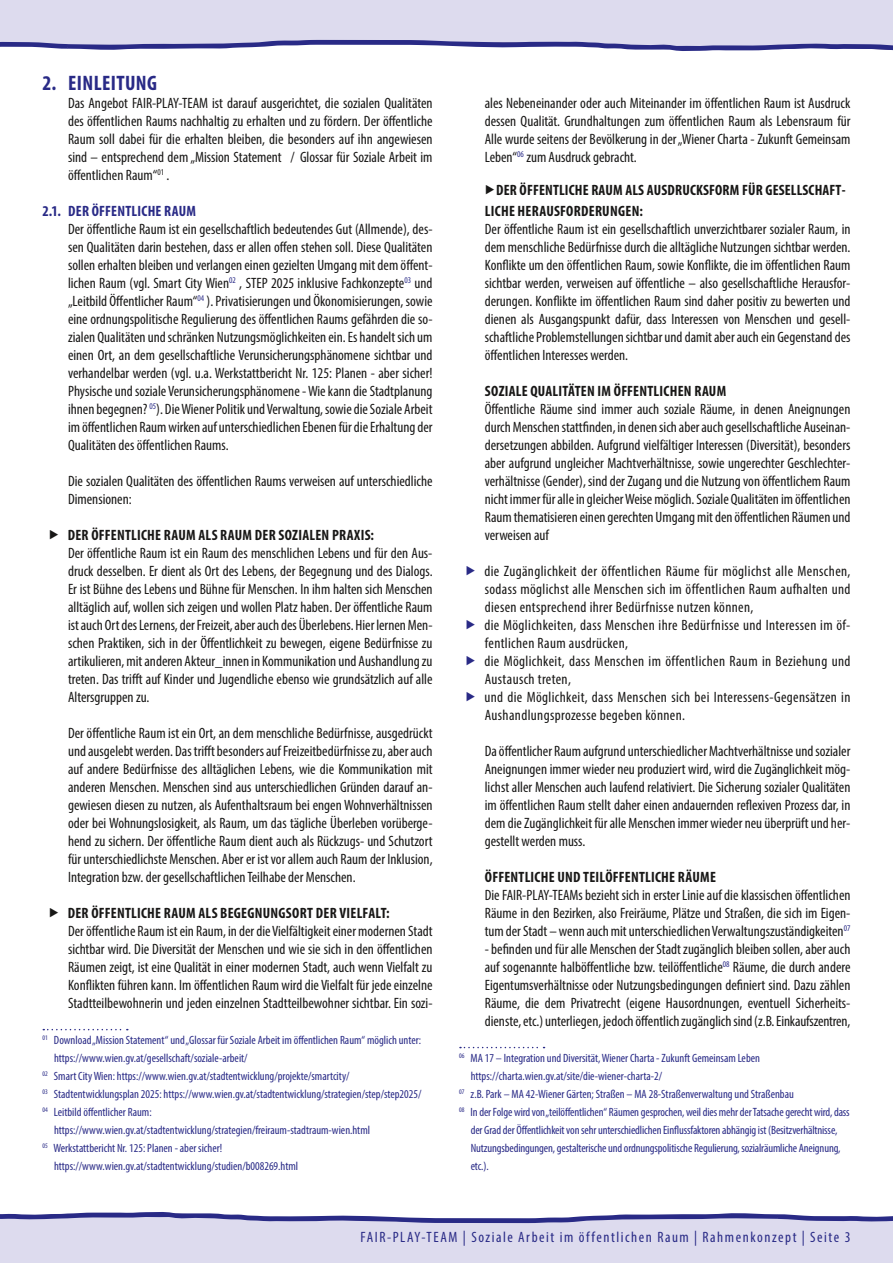
<style>
.page{position:relative;width:893px;height:1263px;background:#fff}
.page>*{position:absolute;margin:0;border:0;box-sizing:border-box;transform-origin:0 0}
.t1{font:700 condensed 21px "Myriad Pro";letter-spacing:.02em;color:#292a86}
.t2{font:condensed 15px/18px "Myriad Pro";color:#181716;text-align:justify}
.t3{font:condensed 15px/18px "Myriad Pro";letter-spacing:.025em;color:#181716}
.t4{font:700 condensed 15px/21px "Myriad Pro";letter-spacing:.015em;color:#181716}
.t5{font:condensed 15px "Myriad Pro";letter-spacing:.1em;color:#292a86}
.t6{font:700 condensed 15px "Myriad Pro";letter-spacing:.015em;color:#292a86}
.t7{font:condensed 12px/18px "Myriad Pro";color:#292a86}
</style>
<div class="page">
<div style="left:0;top:1225px;width:893px;height:38px;background:#dddbee"></div>
<svg style="left:0;top:1212px;width:893px;height:13px"></svg>
<div style="left:0;top:0;width:893px;height:38px;background:#dddbee"></div>
<svg style="left:0;top:38px;width:893px;height:13px"></svg>
<svg style="left:43px;top:1029px;width:85px;height:1px"></svg>
<svg style="left:460px;top:1047px;width:85px;height:1px"></svg>
<h2 class="t1" style="left:43px;top:70px;width:116px">2. EINLEITUNG</h2>
<p class="t2" style="left:68px;top:94px;width:366px">Das Angebot FAIR-PLAY-TEAM ist darauf ausgerichtet, die sozialen Qualitäten des öffentlichen Raums nachhaltig zu erhalten und zu fördern. Der öffentliche Raum soll dabei für die erhalten bleiben, die besonders auf ihn angewiesen sind – entsprechend dem „Mission Statement / Glossar für Soziale Arbeit im öffentlichen Raum“<sup>01</sup> .</p>
<h3 class="t6" style="left:43px;top:202px;width:155px">2.1. DER ÖFFENTLICHE RAUM</h3>
<p class="t2" style="left:68px;top:220px;width:366px">Der öffentliche Raum ist ein gesellschaftlich bedeutendes Gut (Allmende), des&shy;sen Qualitäten darin bestehen, dass er allen offen stehen soll. Diese Qualitäten sollen erhalten bleiben und verlangen einen gezielten Umgang mit dem öffent&shy;lichen Raum (vgl. Smart City Wien<sup>02</sup> , STEP 2025 inklusive Fachkonzepte<sup>03</sup> und „Leitbild Öffentlicher Raum“<sup>04</sup> ). Privatisierungen und Ökonomisierungen, sowie eine ordnungspolitische Regulierung des öffentlichen Raums gefährden die so&shy;zialen Qualitäten und schränken Nutzungsmöglichkeiten ein. Es handelt sich um einen Ort, an dem gesellschaftliche Verunsicherungsphänomene sichtbar und verhandelbar werden (vgl. u.a. Werkstattbericht Nr. 125: Planen - aber sicher!<br>Physische und soziale Verunsicherungsphänomene - Wie kann die Stadtplanung ihnen begegnen? <sup>05</sup>). Die Wiener Politik und Verwaltung, sowie die Soziale Arbeit im öffentlichen Raum wirken auf unterschiedlichen Ebenen für die Erhaltung der Qualitäten des öffentlichen Raums.</p>
<p class="t2" style="left:68px;top:472px;width:366px">Die sozialen Qualitäten des öffentlichen Raums verweisen auf unterschiedliche<br>Dimensionen:</p>
<h4 class="t4" style="left:68px;top:524px;width:308px">DER ÖFFENTLICHE RAUM ALS RAUM DER SOZIALEN PRAXIS:</h4>
<p class="t2" style="left:68px;top:544px;width:366px">Der öffentliche Raum ist ein Raum des menschlichen Lebens und für den Aus&shy;druck desselben. Er dient als Ort des Lebens, der Begegnung und des Dialogs.<br>Er ist Bühne des Lebens und Bühne für Menschen. In ihm halten sich Menschen alltäglich auf, wollen sich zeigen und wollen Platz haben. Der öffentliche Raum ist auch Ort des Lernens, der Freizeit, aber auch des Überlebens. Hier lernen Men&shy;schen Praktiken, sich in der Öffentlichkeit zu bewegen, eigene Bedürfnisse zu artikulieren, mit anderen Akteur_innen in Kommunikation und Aushandlung zu treten. Das trifft auf Kinder und Jugendliche ebenso wie grundsätzlich auf alle Altersgruppen zu.</p>
<p class="t2" style="left:68px;top:724px;width:366px">Der öffentliche Raum ist ein Ort, an dem menschliche Bedürfnisse, ausgedrückt und ausgelebt werden. Das trifft besonders auf Freizeitbedürfnisse zu, aber auch auf andere Bedürfnisse des alltäglichen Lebens, wie die Kommunikation mit anderen Menschen. Menschen sind aus unterschiedlichen Gründen darauf an&shy;gewiesen diesen zu nutzen, als Aufenthaltsraum bei engen Wohnverhältnissen oder bei Wohnungslosigkeit, als Raum, um das tägliche Überleben vorüberge&shy;hend zu sichern. Der öffentliche Raum dient auch als Rückzugs- und Schutzort für unterschiedlichste Menschen. Aber er ist vor allem auch Raum der Inklusion, Integration bzw. der gesellschaftlichen Teilhabe der Menschen.</p>
<h4 class="t4" style="left:68px;top:902px;width:323px">DER ÖFFENTLICHE RAUM ALS BEGEGNUNGSORT DER VIELFALT:</h4>
<p class="t2" style="left:68px;top:922px;width:366px">Der öffentliche Raum ist ein Raum, in der die Vielfältigkeit einer modernen Stadt sichtbar wird. Die Diversität der Menschen und wie sie sich in den öffentlichen Räumen zeigt, ist eine Qualität in einer modernen Stadt, auch wenn Vielfalt zu Konflikten führen kann. Im öffentlichen Raum wird die Vielfalt für jede einzelne Stadtteilbewohnerin und jeden einzelnen Stadtteilbewohner sichtbar. Ein sozi-</p>
<p class="t7" style="left:54px;top:1031px;width:368px;text-indent:-11px"><sup>01</sup> Download „Mission Statement“ und „Glossar für Soziale Arbeit im öffentlichen Raum“ möglich unter: https://www.wien.gv.at/gesellschaft/soziale-arbeit/</p>
<p class="t7" style="left:43px;top:1067px;width:308px"><sup>02</sup> Smart City Wien: https://www.wien.gv.at/stadtentwicklung/projekte/smartcity/</p>
<p class="t7" style="left:43px;top:1085px;width:380px"><sup>03</sup> Stadtentwicklungsplan 2025: https://www.wien.gv.at/stadtentwicklung/strategien/step/step2025/</p>
<p class="t7" style="left:54px;top:1103px;width:318px;text-indent:-11px"><sup>04</sup> Leitbild öffentlicher Raum: https://www.wien.gv.at/stadtentwicklung/strategien/freiraum-stadtraum-wien.html</p>
<p class="t7" style="left:54px;top:1139px;width:246px;text-indent:-11px"><sup>05</sup> Werkstattbericht Nr. 125: Planen - aber sicher! https://www.wien.gv.at/stadtentwicklung/studien/b008269.html</p>
<p class="t2" style="left:485px;top:94px;width:367px">ales Nebeneinander oder auch Miteinander im öffentlichen Raum ist Ausdruck dessen Qualität. Grundhaltungen zum öffentlichen Raum als Lebensraum für Alle wurde seitens der Bevölkerung in der „Wiener Charta - Zukunft Gemeinsam Leben“<sup>06</sup> zum Ausdruck gebracht.</p>
<h4 class="t4" style="left:485px;top:179px;width:362px;text-indent:11px">DER ÖFFENTLICHE RAUM ALS AUSDRUCKSFORM FÜR GESELLSCHAFT-<br>LICHE HERAUSFORDERUNGEN:</h4>
<p class="t2" style="left:485px;top:220px;width:367px">Der öffentliche Raum ist ein gesellschaftlich unverzichtbarer sozialer Raum, in dem menschliche Bedürfnisse durch die alltägliche Nutzungen sichtbar werden.<br>Konflikte um den öffentlichen Raum, sowie Konflikte, die im öffentlichen Raum sichtbar werden, verweisen auf öffentliche – also gesellschaftliche Herausfor&shy;derungen. Konflikte im öffentlichen Raum sind daher positiv zu bewerten und dienen als Ausgangspunkt dafür, dass Interessen von Menschen und gesell&shy;schaftliche Problemstellungen sichtbar und damit aber auch ein Gegenstand des öffentlichen Interesses werden.</p>
<h4 class="t4" style="left:485px;top:380px;width:243px">SOZIALE QUALITÄTEN IM ÖFFENTLICHEN RAUM</h4>
<p class="t2" style="left:485px;top:400px;width:367px">Öffentliche Räume sind immer auch soziale Räume, in denen Aneignungen durch Menschen stattfinden, in denen sich aber auch gesellschaftliche Auseinan&shy;dersetzungen abbilden. Aufgrund vielfältiger Interessen (Diversität), besonders aber aufgrund ungleicher Machtverhältnisse, sowie ungerechter Geschlechter&shy;verhältnisse (Gender), sind der Zugang und die Nutzung von öffentlichem Raum nicht immer für alle in gleicher Weise möglich. Soziale Qualitäten im öffentlichen Raum thematisieren einen gerechten Umgang mit den öffentlichen Räumen und verweisen auf</p>
<p class="t2" style="left:484px;top:562px;width:368px">die Zugänglichkeit der öffentlichen Räume für möglichst alle Menschen, sodass möglichst alle Menschen sich im öffentlichen Raum aufhalten und diesen entsprechend ihrer Bedürfnisse nutzen können,</p>
<p class="t3" style="left:484px;top:616px;width:367px">die Möglichkeiten, dass Menschen ihre Bedürfnisse und Interessen im öf&shy;fentlichen Raum ausdrücken,</p>
<p class="t3" style="left:484px;top:652px;width:368px">die Möglichkeit, dass Menschen im öffentlichen Raum in Beziehung und<br>Austausch treten,</p>
<p class="t3" style="left:484px;top:688px;width:368px">und die Möglichkeit, dass Menschen sich bei Interessens-Gegensätzen in<br>Aushandlungsprozesse begeben können.</p>
<p class="t2" style="left:485px;top:742px;width:367px">Da öffentlicher Raum aufgrund unterschiedlicher Machtverhältnisse und sozialer Aneignungen immer wieder neu produziert wird, wird die Zugänglichkeit mög&shy;lichst aller Menschen auch laufend relativiert. Die Sicherung sozialer Qualitäten im öffentlichen Raum stellt daher einen andauernden reflexiven Prozess dar, in dem die Zugänglichkeit für alle Menschen immer wieder neu überprüft und her&shy;gestellt werden muss.</p>
<h4 class="t4" style="left:485px;top:866px;width:233px">ÖFFENTLICHE UND TEILÖFFENTLICHE RÄUME</h4>
<p class="t2" style="left:485px;top:886px;width:367px">Die FAIR-PLAY-TEAMs bezieht sich in erster Linie auf die klassischen öffentlichen Räume in den Bezirken, also Freiräume, Plätze und Straßen, die sich im Eigen&shy;tum der Stadt – wenn auch mit unterschiedlichen Verwaltungszuständigkeiten<sup>07</sup></p>
<p class="t2" style="left:485px;top:940px;width:367px">- befinden und für alle Menschen der Stadt zugänglich bleiben sollen, aber auch auf sogenannte halböffentliche bzw. teilöffentliche<sup>08</sup> Räume, die durch andere Eigentumsverhältnisse oder Nutzungsbedingungen definiert sind. Dazu zählen Räume, die dem Privatrecht (eigene Hausordnungen, eventuell Sicherheits&shy;dienste, etc.) unterliegen, jedoch öffentlich zugänglich sind (z.B. Einkaufszentren,</p>
<p class="t7" style="left:471px;top:1049px;width:291px;text-indent:-11px"><sup>06</sup> MA 17 – Integration und Diversität, Wiener Charta - Zukunft Gemeinsam Leben https://charta.wien.gv.at/site/die-wiener-charta-2/</p>
<p class="t7" style="left:459px;top:1085px;width:336px"><sup>07</sup> z.B. Park – MA 42-Wiener Gärten; Straßen – MA 28-Straßenverwaltung und Straßenbau</p>
<p class="t7" style="left:471px;top:1103px;width:380px;text-indent:-11px"><sup>08</sup> In der Folge wird von „teilöffentlichen“ Räumen gesprochen, weil dies mehr der Tatsache gerecht wird, dass der Grad der Öffentlichkeit von sehr unterschiedlichen Einflussfaktoren abhängig ist (Besitzverhältnisse, Nutzungsbedingungen, gestalterische und ordnungspolitische Regulierung, sozialräumliche Aneignung, etc.).</p>
<p class="t5" style="left:361px;top:1228px;width:491px">FAIR-PLAY-TEAM | Soziale Arbeit im öffentlichen Raum | Rahmenkonzept | Seite 3</p>
</div>
